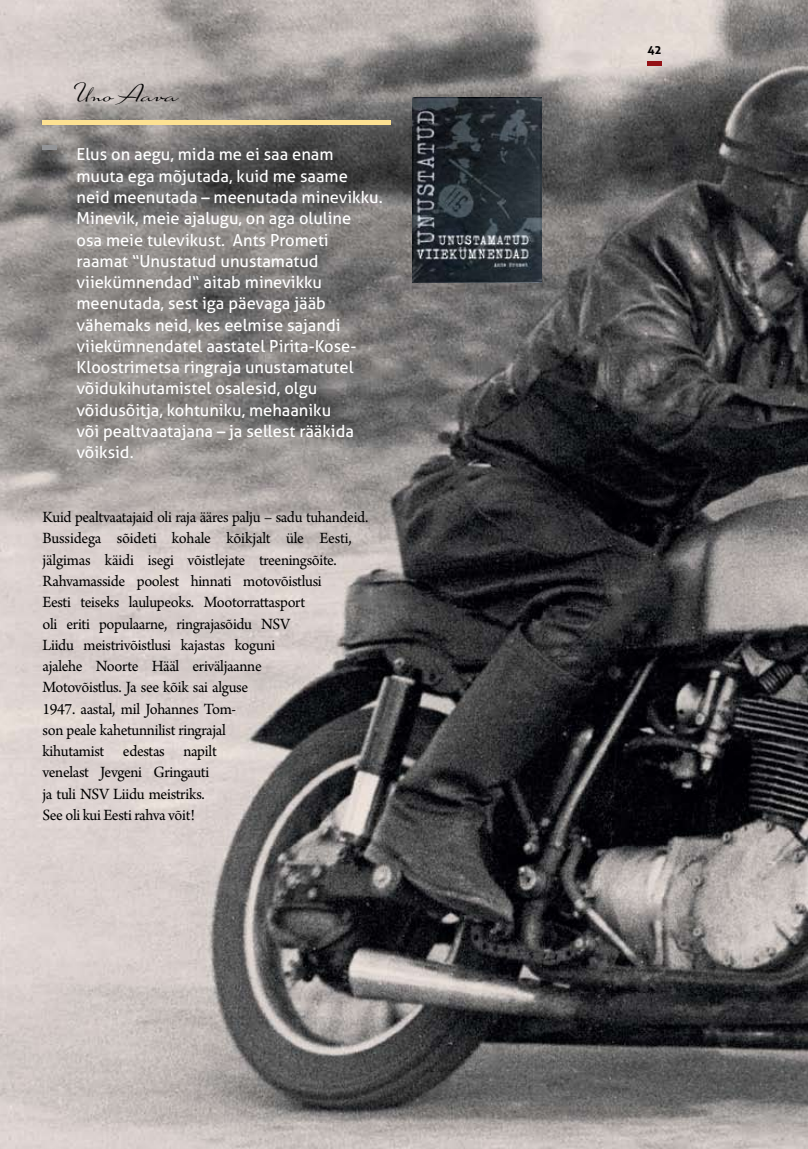
<style>
.page{position:relative;width:808px;height:1149px;background:#fff}
.page>*{position:absolute;margin:0;border:0;box-sizing:border-box;transform-origin:0 0}
.t1{font:24px "Suave Script";letter-spacing:-.01em;color:#000}
.t2{font:16.5px/21.3px "Arno Pro";letter-spacing:-.02em;color:#000}
.t3{font:16.5px/21.3px "Aller";color:#fff}
.t4{font:700 12px "Aller";color:#000}
</style>
<div class="page">
<img style="left:0;top:0;width:808px;height:1148px">
<hr style="left:647px;top:62px;width:14px;height:4px;background:#941216">
<div style="left:43px;top:145px;width:14px;height:5px;background:#939598"></div>
<div style="left:43px;top:119px;width:348px;height:5px;background:#fde192"></div>
<img style="left:412px;top:97px;width:129px;height:186px">
<h1 class="t1" style="left:77px;top:77px;width:103px">Uno Aava</h1>
<p class="t3" style="left:77px;top:144px;width:308px">Elus on aegu, mida me ei saa enam muuta ega mõjutada, kuid me saame neid meenutada – meenutada minevikku.<br>Minevik, meie ajalugu, on aga oluline<br>osa meie tulevikust. Ants Prometi raamat “Unustatud unustamatud viiekümnendad“ aitab minevikku meenutada, sest iga päevaga jääb vähemaks neid, kes eelmise sajandi viiekümnendatel aastatel Pirita-Kose-Kloostrimetsa ringraja unustamatutel võidukihutamistel osalesid, olgu võidusõitja, kohtuniku, mehaaniku<br>või pealtvaatajana – ja sellest rääkida võiksid.</p>
<p class="t2" style="left:43px;top:507px;width:327px">Kuid pealtvaatajaid oli raja ääres palju – sadu tuhandeid.<br>Bussidega sõideti kohale kõikjalt üle Eesti, jälgimas käidi isegi võistlejate treeningsõite.<br>Rahvamasside poolest hinnati motovõistlusi<br>Eesti teiseks laulupeoks. Mootorrattasport<br>oli eriti populaarne, ringrajasõidu NSV<br>Liidu meistrivõistlusi kajastas koguni<br>ajalehe Noorte Hääl eriväljaanne<br>Motovõistlus. Ja see kõik sai alguse<br>1947. aastal, mil Johannes Tom-<br>son peale kahetunnilist ringrajal<br>kihutamist edestas napilt<br>venelast Jevgeni Gringauti<br>ja tuli NSV Liidu meistriks.<br>See oli kui Eesti rahva võit!</p>
<p class="t4" style="left:647px;top:43px;width:16px">42</p>
</div>
